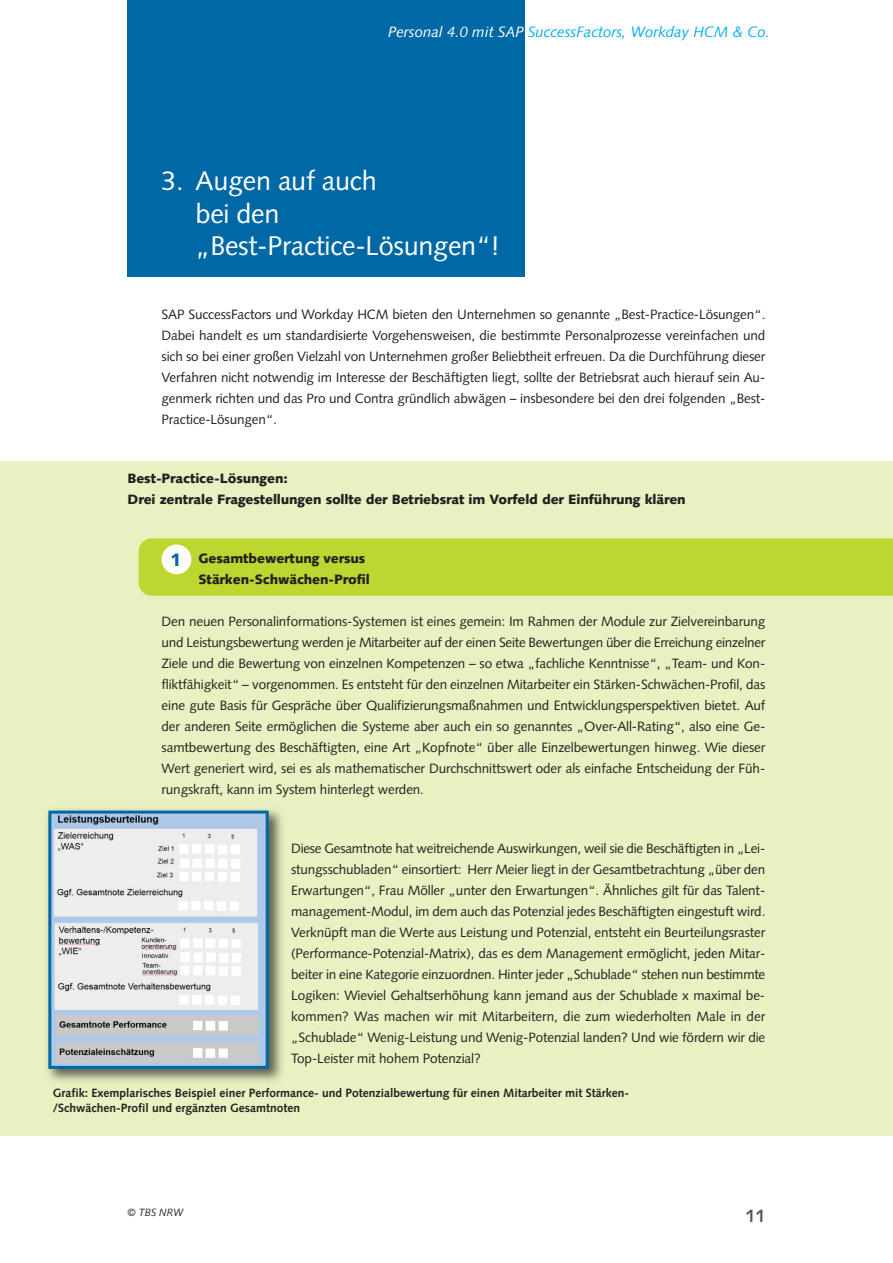
<style>
.page{position:relative;width:893px;height:1263px;background:#fff}
.page>*{position:absolute;margin:0;border:0;box-sizing:border-box;transform-origin:0 0}
.t1{font:27px/32.4px "Syntax LT";letter-spacing:-.01em;color:#fff}
.t2{font:700 18px "Syntax LT";color:#57585a}
.t3{font:900 18px "Syntax LT";color:#0068a5}
.t4{font:italic 15px "Syntax LT";color:#00aeef}
.t5{font:13.5px/21px "Syntax LT";letter-spacing:-.01em;color:#231f20;text-align:justify}
.t6{font:900 13.5px/21px "Syntax LT";letter-spacing:-.01em;color:#231f20}
.t7{font:700 12px/14.4px "Syntax LT";color:#231f20}
.t8{font:italic 10.5px "Syntax LT";color:#231f20}
.s1{color:#fff}
</style>
<div class="page">
<div style="left:0;top:461px;width:893px;height:674px;background:#e9f0c1"></div>
<div style="left:139px;top:538px;width:754px;height:58px;background:#bed630"></div>
<div style="left:128px;top:0;width:397px;height:276px;background:#0068a5"></div>
<div style="left:162px;top:544px;width:29px;height:30px;background:#fff;border-radius:50%"></div>
<img style="left:47px;top:809px;width:235px;height:273px">
<img style="left:52px;top:814px;width:213px;height:251px">
<div style="left:48px;top:810px;width:221px;height:259px;border:3px solid #0068a5"></div>
<p class="t4" style="left:388px;top:25px;width:384px"><span class="s1">Personal 4.0 mit SAP</span> SuccessFactors, Workday HCM &amp; Co.</p>
<h1 class="t1" style="left:196px;top:167px;width:306px;text-indent:-34px">3. Augen auf auch<br>bei den „Best-Practice-Lösungen“!</h1>
<p class="t5" style="left:162px;top:305px;width:605px">SAP SuccessFactors und Workday HCM bieten den Unternehmen so genannte „Best-Practice-Lösungen“.<br>Dabei handelt es um standardisierte Vorgehensweisen, die bestimmte Personalprozesse vereinfachen und sich so bei einer großen Vielzahl von Unternehmen großer Beliebtheit erfreuen. Da die Durchführung dieser Verfahren nicht notwendig im Interesse der Beschäftigten liegt, sollte der Betriebsrat auch hierauf sein Au&shy;genmerk richten und das Pro und Contra gründlich abwägen – insbesondere bei den drei folgenden „Best-Practice-Lösungen“.</p>
<p class="t6" style="left:128px;top:469px;width:560px">Best-Practice-Lösungen:<br>Drei zentrale Fragestellungen sollte der Betriebsrat im Vorfeld der Einführung klären</p>
<p class="t6" style="left:198px;top:549px;width:173px">Gesamtbewertung versus<br>Stärken-Schwächen-Profil</p>
<p class="t5" style="left:162px;top:612px;width:605px">Den neuen Personalinformations-Systemen ist eines gemein: Im Rahmen der Module zur Zielvereinbarung und Leistungsbewertung werden je Mitarbeiter auf der einen Seite Bewertungen über die Erreichung einzelner Ziele und die Bewertung von einzelnen Kompetenzen – so etwa „fachliche Kenntnisse“, „Team- und Kon&shy;fliktfähigkeit“ – vorgenommen. Es entsteht für den einzelnen Mitarbeiter ein Stärken-Schwächen-Profil, das eine gute Basis für Gespräche über Qualifizierungsmaßnahmen und Entwicklungsperspektiven bietet. Auf der anderen Seite ermöglichen die Systeme aber auch ein so genanntes „Over-All-Rating“, also eine Ge&shy;samtbewertung des Beschäftigten, eine Art „Kopfnote“ über alle Einzelbewertungen hinweg. Wie dieser Wert generiert wird, sei es als mathematischer Durchschnittswert oder als einfache Entscheidung der Füh&shy;rungskraft, kann im System hinterlegt werden.</p>
<h2 class="t3" style="left:170px;top:552px;width:13px">1</h2>
<p class="t5" style="left:291px;top:839px;width:476px">Diese Gesamtnote hat weitreichende Auswirkungen, weil sie die Beschäftigten in „Lei&shy;stungsschubladen“ einsortiert: Herr Meier liegt in der Gesamtbetrachtung „über den Er wartungen“, Frau Möller „unter den Erwartungen“. Ähnliches gilt für das Talent&shy;management-Modul, im dem auch das Potenzial jedes Beschäftigten eingestuft wird.<br>Verknüpft man die Werte aus Leistung und Potenzial, entsteht ein Beurteilungsraster (Performance-Potenzial-Matrix), das es dem Management ermöglicht, jeden Mitar&shy;beiter in eine Kategorie einzuordnen. Hinter jeder „Schublade“ stehen nun bestimmte Logiken: Wieviel Gehaltserhöhung kann jemand aus der Schublade x maximal be&shy;kommen? Was machen wir mit Mitarbeitern, die zum wiederholten Male in der „Schublade“ Wenig-Leistung und Wenig-Potenzial landen? Und wie fördern wir die Top-Leister mit hohem Potenzial?</p>
<p class="t7" style="left:53px;top:1087px;width:578px">Grafik: Exemplarisches Beispiel einer Performance- und Potenzialbewertung für einen Mitarbeiter mit Stärken-/Schwächen-Profil und ergänzten Gesamtnoten</p>
<p class="t8" style="left:128px;top:1208px;width:58px">© TBS NRW</p>
<h2 class="t2" style="left:746px;top:1208px;width:22px">11</h2>
</div>
